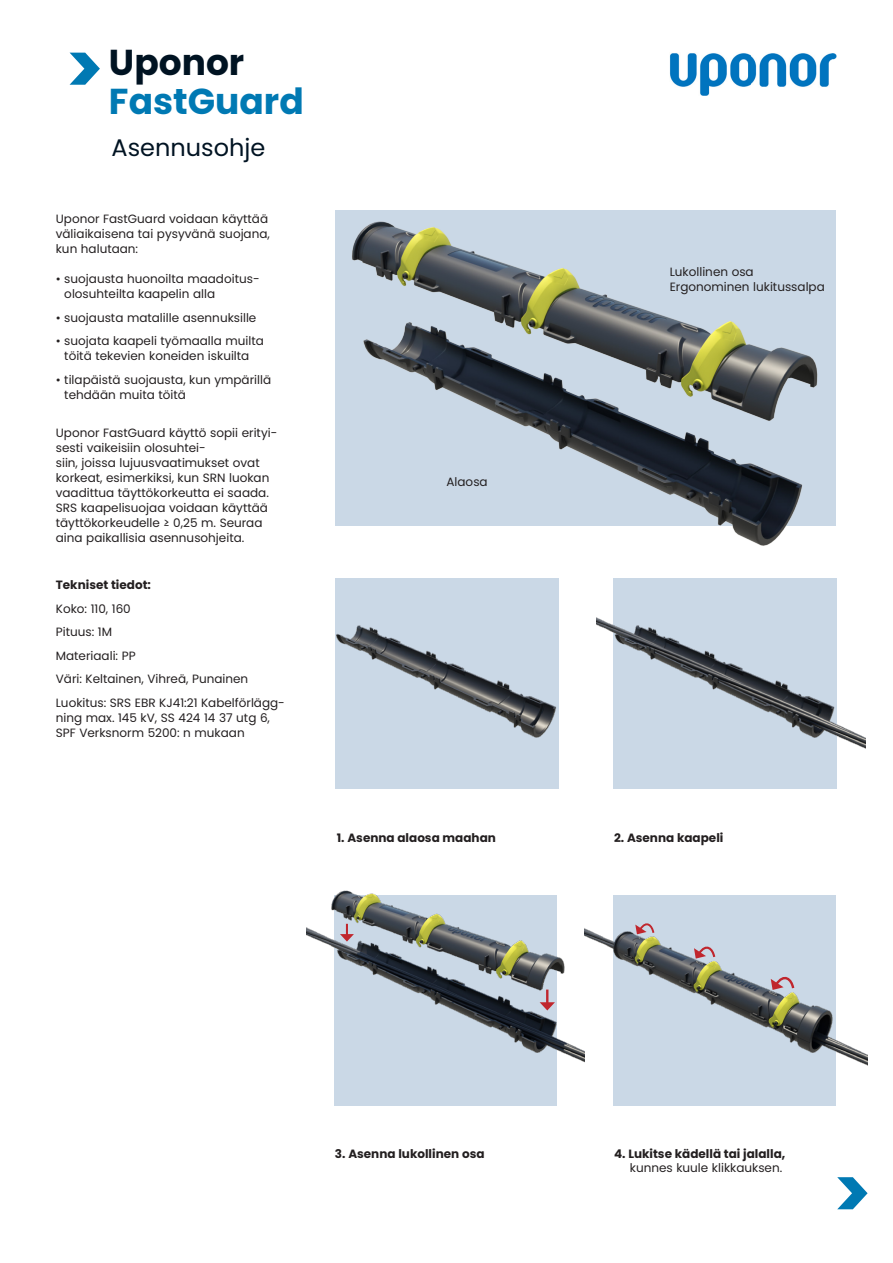
<style>
.page{position:relative;width:893px;height:1263px;background:#fff}
.page>*{position:absolute;margin:0;border:0;box-sizing:border-box;transform-origin:0 0}
.Otsikko{font:700 36px/39px "Poppins";color:#0079b3}
.Otsikko-2{font:24px "Poppins";color:#001322}
.leipis{font:12px/15px "Poppins";color:#231f20}
.leipis-2{font:700 12px/14.4px "Poppins";color:#231f20;text-align:right}
.s1{color:#001322}
.s2{font-weight:400}
</style>
<div class="page">
<div style="left:613px;top:895px;width:223px;height:210px;background:#cad8e6"></div>
<img style="left:306px;top:890px;width:561px;height:186px">
<svg style="left:335px;top:895px;width:222px;height:210px;fill:#cad8e6"></svg>
<svg style="left:70px;top:53px;width:30px;height:32px"></svg>
<img style="left:670px;top:53px;width:167px;height:43px">
<svg style="left:837px;top:1177px;width:31px;height:32px"></svg>
<div style="left:335px;top:579px;width:223px;height:210px;background:#cad8e6"></div>
<div style="left:614px;top:579px;width:223px;height:210px;background:#cad8e6"></div>
<svg style="left:771px;top:972px;width:25px;height:19px"></svg>
<svg style="left:694px;top:942px;width:23px;height:17px"></svg>
<svg style="left:635px;top:919px;width:21px;height:16px"></svg>
<svg style="left:540px;top:989px;width:15px;height:21px"></svg>
<svg style="left:340px;top:924px;width:14px;height:17px"></svg>
<img style="left:335px;top:210px;width:493px;height:336px">
<img style="left:336px;top:610px;width:223px;height:139px">
<img style="left:596px;top:578px;width:269px;height:182px">
<p class="Otsikko" style="left:109px;top:43px;width:196px"><span class="s1">Uponor<br></span>FastGuard</p>
<p class="Otsikko-2" style="left:112px;top:133px;width:155px">Asennusohje</p>
<p class="leipis" style="left:56px;top:211px;width:216px">Uponor FastGuard voidaan käyttää väliaikaisena tai pysyvänä suojana, kun halutaan:</p>
<p class="leipis" style="left:64px;top:271px;width:197px;text-indent:-9px">• suojausta huonoilta maadoitus&shy;olosuhteilta kaapelin alla</p>
<p class="leipis" style="left:56px;top:310px;width:202px">• suojausta matalille asennuksille</p>
<p class="leipis" style="left:56px;top:333px;width:210px;text-align:center">• suojata kaapeli työmaalla muilta töitä tekevien koneiden iskuilta</p>
<p class="leipis" style="left:64px;top:372px;width:208px;text-indent:-9px">• tilapäistä suojausta, kun ympärillä tehdään muita töitä</p>
<p class="leipis" style="left:56px;top:425px;width:223px">Uponor FastGuard käyttö sopii erityi&shy;sesti vaikeisiin olosuhtei-<br>siin, joissa lujuusvaatimukset ovat korkeat, esimerkiksi, kun SRN luokan vaadittua täyttökorkeutta ei saada.<br>SRS kaapelisuojaa voidaan käyttää täyttökorkeudelle ≥ 0,25 m. Seuraa aina paikallisia asennusohjeita.</p>
<p class="leipis-2" style="left:56px;top:578px;width:97px">Tekniset tiedot:</p>
<p class="leipis" style="left:56px;top:601px;width:77px">Koko: 110, 160</p>
<p class="leipis" style="left:56px;top:624px;width:58px">Pituus: 1M</p>
<p class="leipis" style="left:56px;top:648px;width:81px">Materiaali: PP</p>
<p class="leipis" style="left:56px;top:671px;width:194px">Väri: Keltainen, Vihreä, Punainen</p>
<p class="leipis" style="left:56px;top:695px;width:231px">Luokitus: SRS EBR KJ41:21 Kabelförlägg&shy;ning max. 145 kV, SS 424 14 37 utg 6,<br>SPF Verksnorm 5200: n mukaan</p>
<p class="leipis" style="left:446px;top:475px;width:43px">Alaosa</p>
<p class="leipis" style="left:670px;top:264px;width:157px">Lukollinen osa<br>Ergonominen lukitussalpa</p>
<p class="leipis-2" style="left:337px;top:830px;width:161px">1. Asenna alaosa maahan</p>
<p class="leipis-2" style="left:614px;top:830px;width:111px">2. Asenna kaapeli</p>
<p class="leipis-2" style="left:335px;top:1146px;width:151px">3. Asenna lukollinen osa</p>
<p class="leipis-2" style="left:614px;top:1146px;width:173px">4. Lukitse kädellä tai jalalla, <span class="s2">kunnes kuule klikkauksen.</span></p>
</div>
